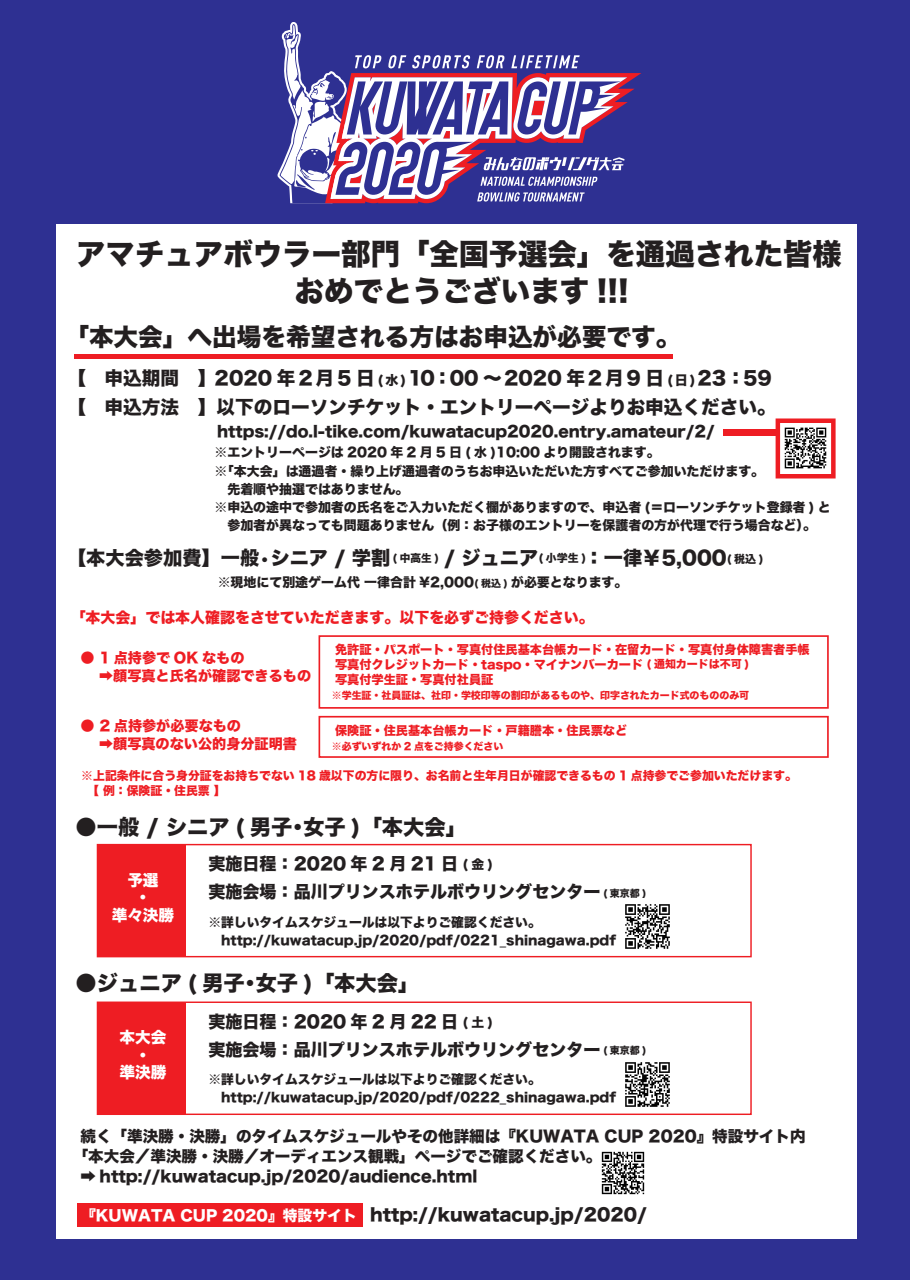
<style>
.page{position:relative;width:910px;height:1280px;background:#2e3092}
.page>*{position:absolute;margin:0;border:0;box-sizing:border-box;transform-origin:0 0}
.t1{font:29.4px/37.3px "Hira Kaku Std N W8";color:#231f20;text-align:center}
.t2{font:24.6px "Hira Kaku Std N W8";color:#231f20}
.t3{font:21.3px "Hira Kaku Std N W8";color:#231f20}
.t4{font:19.2px "Hira Kaku Std N W8";color:#231f20}
.t5{font:18.6px "Hira Kaku Std N W8";color:#231f20}
.t6{font:17.25px "Hira Kaku Std N W8";color:#231f20}
.t7{font:17.1px/28px "Hira Kaku Std N W8";color:#231f20}
.t8{font:15.6px "Hira Kaku Std N W8";color:#231f20}
.t9{font:15.6px/17.5px "Hira Kaku Std N W8";color:#fff;text-align:center}
.t10{font:15.15px "Hira Kaku Std N W8";color:#231f20}
.t11{font:15px "Hira Kaku Std N W8";color:#ee1d23}
.t12{font:14.1px "Hira Kaku Std N W8";color:#ee1d23}
.t13{font:12.9px/18.3px "Hira Kaku Std N W8";color:#231f20}
.t14{font:12.75px/18.3px "Hira Kaku Std N W8";color:#231f20}
.t15{font:12.15px/14.9px "Hira Kaku Std N W8";color:#ee1d23}
.t16{font:11.85px/14.9px "Hira Kaku Std N W8";color:#ee1d23}
.t17{font:10.95px "Hira Kaku Std N W8";color:#231f20}
.t18{font:10.65px "Hira Kaku Std N W8";color:#231f20}
.t19{font:9.9px "Hira Kaku Std N W8";color:#ee1d23}
.s1{font-size:13.05px}
.s2{font-size:10.95px}
.s3{font-size:9.9px}
.s4{font-family:"Koz Go Pr 6 N"}
.s5{font-size:12.75px}
.s6{font-size:14.85px;color:#fff}
</style>
<div class="page">
<div style="left:56px;top:224px;width:801px;height:1014px;background:#fff"></div>
<svg style="left:278px;top:22px;width:363px;height:181px"></svg>
<img style="left:784px;top:427px;width:43px;height:42px">
<div style="left:78px;top:1203px;width:285px;height:24px;background:#ee1d23"></div>
<div style="left:319px;top:635px;width:510px;height:74px;border:2px solid #ee1d23"></div>
<div style="left:319px;top:716px;width:510px;height:42px;border:2px solid #ee1d23"></div>
<div style="left:74px;top:354px;width:599px;height:5px;background:#ee1d23"></div>
<div style="left:776px;top:418px;width:60px;height:60px;border:4px solid #ee1d23"></div>
<div style="left:723px;top:430px;width:55px;height:6px;background:#ee1d23"></div>
<div style="left:97px;top:844px;width:655px;height:113px;border:1px solid #ee1d23"></div>
<div style="left:97px;top:845px;width:89px;height:112px;background:#ee1d23"></div>
<img style="left:625px;top:904px;width:45px;height:45px">
<div style="left:97px;top:1001px;width:655px;height:114px;border:1px solid #ee1d23"></div>
<div style="left:97px;top:1002px;width:89px;height:112px;background:#ee1d23"></div>
<img style="left:625px;top:1062px;width:45px;height:45px">
<img style="left:601px;top:1151px;width:44px;height:44px">
<h1 class="t1" style="left:76px;top:236px;width:767px">アマチュアボウラー部門「全国予選会」を通過された皆様おめでとうございます !!!</h1>
<h2 class="t2" style="left:64px;top:323px;width:618px">「本大会」へ出場を希望される方はお申込が必要です。</h2>
<h3 class="t5" style="left:67px;top:368px;width:706px">【　申込期間　】2020 年2月5 日 <span class="s1">(水)</span> 10：00 ～ 2020 年2月9 日 <span class="s1">(日)</span> 23：59</h3>
<h3 class="t5" style="left:67px;top:397px;width:710px">【　申込方法　】以下のローソンチケット・エントリーページよりお申込ください。</h3>
<p class="t10" style="left:217px;top:423px;width:499px">https://do.l-tike.com/kuwatacup2020.entry.amateur/2/</p>
<p class="t13" style="left:215px;top:443px;width:618px">※エントリーページは 2020 年 2 月 5 日 ( 水 )10:00 より開設されます。<br>※「本大会」は通過者・繰り上げ通過者のうちお申込いただいた方すべてご参加いただけます。<br>　先着順や抽選ではありません。<br>※申込の途中で参加者の氏名をご入力いただく欄がありますので、申込者 (＝ローソンチケット登録者 ) と　参加者が異なっても問題ありません（例：お子様のエントリーを保護者の方が代理で行う場合など）。</p>
<h3 class="t4" style="left:67px;top:547px;width:473px">【本大会参加費】一般•シニア / 学割<span class="s2">　　　</span> / ジュニア</h3>
<h3 class="t4" style="left:585px;top:547px;width:181px">：一律￥5,000<span class="s2">( 税込 )</span></h3>
<p class="t18" style="left:392px;top:552px;width:48px">( 中高生 )</p>
<p class="t17" style="left:538px;top:552px;width:50px">( 小学生 )</p>
<p class="t13" style="left:218px;top:574px;width:411px">※現地にて別途ゲーム代 一律合計 ¥2,000<span class="s3">( 税込 )</span> が必要となります。</p>
<p class="t11" style="left:71px;top:609px;width:524px">「本大会」では本人確認をさせていただきます。以下を必ずご持参ください。</p>
<p class="t12" style="left:66px;top:649px;width:201px">　● 1 点持参で OK なもの <sub>A</sub></p>
<p class="t12" style="left:99px;top:667px;width:214px"><span class="s4">➡</span>顔写真と氏名が確認できるもの</p>
<p class="t12" style="left:62px;top:717px;width:181px">　 ● 2 点持参が必要なもの</p>
<p class="t12" style="left:99px;top:736px;width:199px"><span class="s4">➡</span>顔写真のない公的身分証明書</p>
<p class="t15" style="left:335px;top:642px;width:476px">免許証・パスポート・写真付住民基本台帳カード・在留カード・写真付身体障害者手帳写真付クレジットカード・taspo・マイナンバーカード <span class="s2">( 通知カードは不可 )<br></span>写真付学生証・写真付社員証</p>
<p class="t15" style="left:335px;top:723px;width:294px">保険証・住民基本台帳カード・戸籍謄本・住民票など</p>
<p class="t19" style="left:332px;top:741px;width:173px">※必ずいずれか 2 点をご持参ください</p>
<p class="t19" style="left:332px;top:690px;width:419px">※学生証・社員証は、社印・学校印等の割印があるものや、印字されたカード式のもののみ可</p>
<p class="t16" style="left:81px;top:768px;width:717px">※上記条件に合う身分証をお持ちでない 18 歳以下の方に限り、お名前と生年月日が確認できるもの 1 点持参でご参加いただけます。　【 例：保険証・住民票 】</p>
<h3 class="t3" style="left:76px;top:815px;width:393px">●一般 / シニア ( 男子･女子 )「本大会」</h3>
<p class="t9" style="left:112px;top:871px;width:64px">予選<br>・<br>準々決勝</p>
<h3 class="t7" style="left:208px;top:850px;width:440px">実施日程：2020 年 2 月 21 日 <span class="s5">(金)<br></span>実施会場：品川プリンスホテルボウリングセンター <span class="s3">( 東京都 )</span></h3>
<p class="t14" style="left:208px;top:913px;width:409px">※詳しいタイムスケジュールは以下よりご確認ください。　http://kuwatacup.jp/2020/pdf/0221_shinagawa.pdf</p>
<h3 class="t3" style="left:76px;top:971px;width:345px">●ジュニア ( 男子･女子 )「本大会」</h3>
<p class="t9" style="left:120px;top:1029px;width:48px">本大会・<br>準決勝</p>
<h3 class="t7" style="left:208px;top:1008px;width:440px">実施日程：2020 年 2 月 22 日 <span class="s5">(土)<br></span>実施会場：品川プリンスホテルボウリングセンター <span class="s3">( 東京都 )</span></h3>
<p class="t14" style="left:208px;top:1071px;width:409px">※詳しいタイムスケジュールは以下よりご確認ください。　http://kuwatacup.jp/2020/pdf/0222_shinagawa.pdf</p>
<p class="t8" style="left:80px;top:1128px;width:727px">続く「準決勝・決勝」のタイムスケジュールやその他詳細は『KUWATA CUP 2020』特設サイト内</p>
<p class="t8" style="left:73px;top:1148px;width:530px">「本大会／準決勝・決勝／オーディエンス観戦」ページでご確認ください。</p>
<p class="t8" style="left:80px;top:1168px;width:398px"><span class="s4">➡</span> http://kuwatacup.jp/2020/audience.html</p>
<h3 class="t6" style="left:81px;top:1205px;width:567px"><span class="s6">『KUWATA CUP 2020』特設サイト</span> http://kuwatacup.jp/2020/</h3>
</div>
